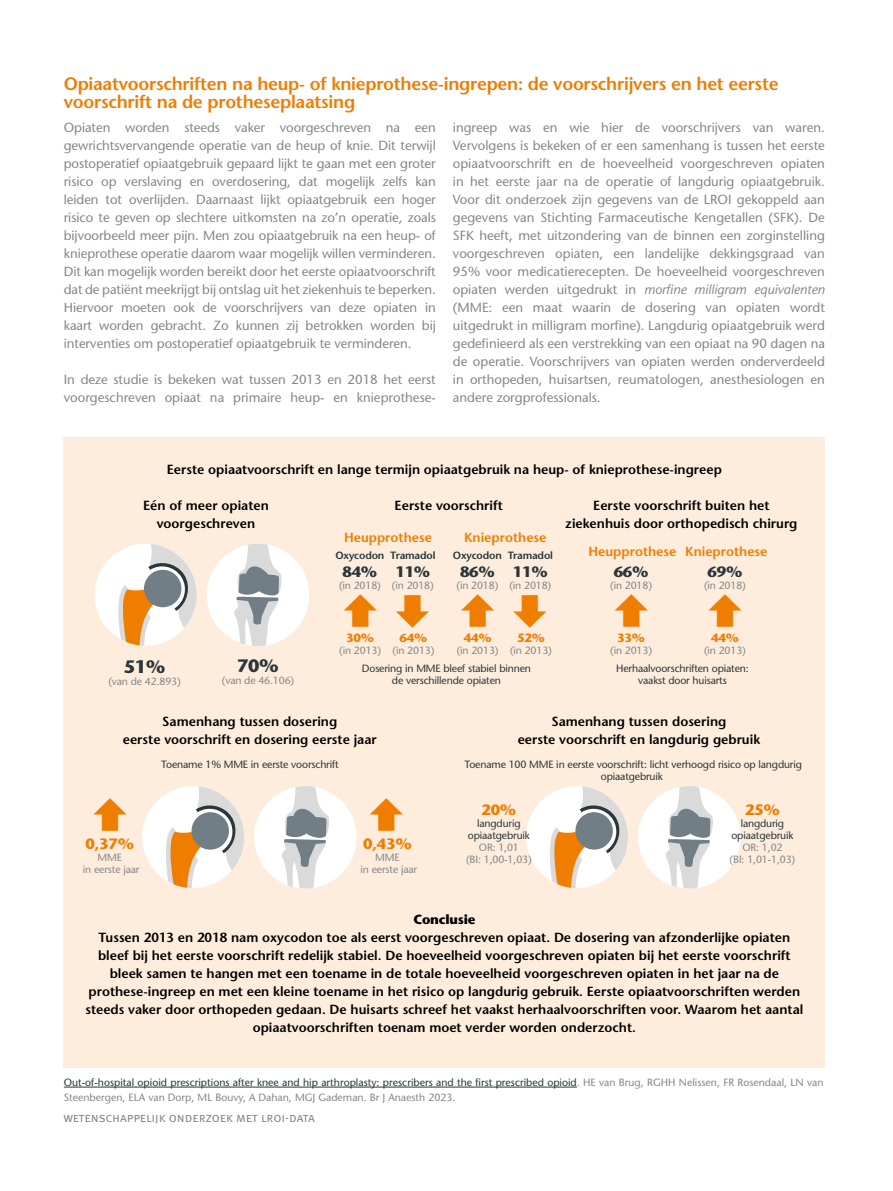
<style>
.page{position:relative;width:893px;height:1191px;background:#fff}
.page>*{position:absolute;margin:0;border:0;box-sizing:border-box;transform-origin:0 0}
.t1{font:600 18px/18px "Stone Sans";letter-spacing:-.015em;color:#ef7d00}
.t2{font:700 18px "Stone Sans";color:#2a363b}
.t3{font:700 15px "Stone Sans";letter-spacing:-.015em;color:#2a363b}
.t4{font:700 15px "Stone Sans";letter-spacing:-.015em;color:#ef7d00}
.t5{font:13.2px/18px "Stone Sans";color:#878787;text-align:justify}
.t6{font:600 13.2px/18px "Stone Sans";color:#000;text-align:center}
.t7{font:600 13.2px "Stone Sans";color:#ef7d00}
.t8{font:13.2px "Meta Normal Caps";color:#878787}
.t9{font:700 13.2px "Stone Sans";letter-spacing:-.015em;color:#000}
.t10{font:700 12px "Stone Sans";letter-spacing:-.015em;color:#ef7d00}
.t11{font:10.5px/12px "Stone Sans";color:#878787;text-align:center}
.t12{font:10.5px/12px "Stone Sans";letter-spacing:-.015em;color:#2a363b;text-align:center}
.t13{font:600 10.5px "Stone Sans";letter-spacing:-.015em;color:#2a363b}
.s1{font-style:italic}
.s2{color:#2a363b}
</style>
<div class="page">
<hr style="left:64px;top:1086px;width:513px;height:1px;background:#2a363b">
<div style="left:64px;top:438px;width:761px;height:630px;background:#feeddd"></div>
<div style="left:207px;top:543px;width:102px;height:103px;background:#fff;border-radius:50%"></div>
<svg style="left:234px;top:543px;width:48px;height:103px"></svg>
<div style="left:254px;top:786px;width:103px;height:102px;background:#fff;border-radius:50%"></div>
<svg style="left:282px;top:786px;width:47px;height:102px"></svg>
<div style="left:638px;top:786px;width:102px;height:102px;background:#fff;border-radius:50%"></div>
<svg style="left:665px;top:786px;width:48px;height:102px"></svg>
<div style="left:95px;top:543px;width:102px;height:103px;background:#fff;border-radius:50%"></div>
<svg style="left:108px;top:543px;width:89px;height:103px"></svg>
<div style="left:144px;top:570px;width:37px;height:37px;background:#717e86;border-radius:50%"></div>
<div style="left:142px;top:786px;width:102px;height:102px;background:#fff;border-radius:50%"></div>
<svg style="left:155px;top:786px;width:89px;height:102px"></svg>
<div style="left:192px;top:812px;width:37px;height:37px;background:#717e86;border-radius:50%"></div>
<div style="left:526px;top:786px;width:102px;height:102px;background:#fff;border-radius:50%"></div>
<svg style="left:539px;top:786px;width:89px;height:102px"></svg>
<div style="left:575px;top:812px;width:38px;height:37px;background:#717e86;border-radius:50%"></div>
<h1 class="t1" style="left:64px;top:74px;width:716px">Opiaatvoorschriften na heup- of knieprothese-ingrepen: de voorschrijvers en het eerste voorschrift na de protheseplaatsing</h1>
<p class="t5" style="left:64px;top:118px;width:374px">Opiaten worden steeds vaker voorgeschreven na een gewrichtsvervangende operatie van de heup of knie. Dit terwijl postoperatief opiaatgebruik gepaard lijkt te gaan met een groter risico op verslaving en overdosering, dat mogelijk zelfs kan leiden tot overlijden. Daarnaast lijkt opiaatgebruik een hoger risico te geven op slechtere uitkomsten na zo’n operatie, zoals bijvoorbeeld meer pijn. Men zou opiaatgebruik na een heup- of knieprothese operatie daarom waar mogelijk willen verminderen.<br>Dit kan mogelijk worden bereikt door het eerste opiaatvoorschrift dat de patiënt meekrijgt bij ontslag uit het ziekenhuis te beperken.<br>Hiervoor moeten ook de voorschrijvers van deze opiaten in kaart worden gebracht. Zo kunnen zij betrokken worden bij interventies om postoperatief opiaatgebruik te verminderen.</p>
<p class="t5" style="left:64px;top:370px;width:374px">In deze studie is bekeken wat tussen 2013 en 2018 het eerst voorgeschreven opiaat na primaire heup- en knieprothese-</p>
<p class="t5" style="left:453px;top:118px;width:374px">ingreep was en wie hier de voorschrijvers van waren.<br>Vervolgens is bekeken of er een samenhang is tussen het eerste opiaatvoorschrift en de hoeveelheid voorgeschreven opiaten in het eerste jaar na de operatie of langdurig opiaatgebruik.<br>Voor dit onderzoek zijn gegevens van de LROI gekoppeld aan gegevens van Stichting Farmaceutische Kengetallen (SFK). De SFK heeft, met uitzondering van de binnen een zorginstelling voorgeschreven opiaten, een landelijke dekkingsgraad van 95% voor medicatierecepten. De hoeveelheid voorgeschreven opiaten werden uitgedrukt in <span class="s1">morfine milligram equivalenten </span>(MME: een maat waarin de dosering van opiaten wordt uitgedrukt in milligram morfine). Langdurig opiaatgebruik werd gedefinieerd als een verstrekking van een opiaat na 90 dagen na de operatie. Voorschrijvers van opiaten werden onderverdeeld in orthopeden, huisartsen, reumatologen, anesthesiologen en andere zorgprofessionals.</p>
<p class="t6" style="left:167px;top:460px;width:557px">Eerste opiaatvoorschrift en lange termijn opiaatgebruik na heup- of knieprothese-ingreep</p>
<p class="t6" style="left:143px;top:496px;width:127px">Eén of meer opiaten voorgeschreven</p>
<p class="t6" style="left:395px;top:496px;width:110px">Eerste voorschrift</p>
<p class="t6" style="left:565px;top:496px;width:234px">Eerste voorschrift buiten het ziekenhuis door orthopedisch chirurg</p>
<p class="t7" style="left:588px;top:543px;width:89px">Heupprothese</p>
<p class="t7" style="left:344px;top:529px;width:89px">Heupprothese</p>
<p class="t7" style="left:464px;top:529px;width:84px">Knieprothese</p>
<p class="t7" style="left:685px;top:543px;width:84px">Knieprothese</p>
<p class="t13" style="left:335px;top:549px;width:50px">Oxycodon</p>
<p class="t3" style="left:343px;top:562px;width:36px">84%</p>
<p class="t11" style="left:339px;top:579px;width:43px">(in 2018)</p>
<p class="t13" style="left:390px;top:549px;width:47px">Tramadol</p>
<p class="t3" style="left:395px;top:562px;width:36px">11%</p>
<p class="t11" style="left:392px;top:579px;width:43px">(in 2018)</p>
<p class="t13" style="left:453px;top:549px;width:50px">Oxycodon</p>
<p class="t3" style="left:460px;top:562px;width:36px">86%</p>
<p class="t11" style="left:456px;top:579px;width:43px">(in 2018)</p>
<p class="t13" style="left:508px;top:549px;width:47px">Tramadol</p>
<p class="t3" style="left:513px;top:562px;width:36px">11%</p>
<p class="t11" style="left:509px;top:579px;width:43px">(in 2018)</p>
<p class="t3" style="left:614px;top:562px;width:36px">66%</p>
<p class="t11" style="left:610px;top:579px;width:43px">(in 2018)</p>
<p class="t3" style="left:707px;top:562px;width:36px">69%</p>
<p class="t11" style="left:704px;top:579px;width:43px">(in 2018)</p>
<p class="t10" style="left:346px;top:630px;width:29px">30%</p>
<p class="t11" style="left:339px;top:644px;width:43px">(in 2013)</p>
<p class="t10" style="left:400px;top:630px;width:29px">64%</p>
<p class="t11" style="left:393px;top:644px;width:43px">(in 2013)</p>
<p class="t10" style="left:464px;top:630px;width:29px">44%</p>
<p class="t11" style="left:457px;top:644px;width:43px">(in 2013)</p>
<p class="t10" style="left:517px;top:630px;width:29px">52%</p>
<p class="t11" style="left:510px;top:644px;width:43px">(in 2013)</p>
<p class="t10" style="left:617px;top:630px;width:29px">33%</p>
<p class="t11" style="left:610px;top:644px;width:43px">(in 2013)</p>
<p class="t10" style="left:711px;top:630px;width:29px">44%</p>
<p class="t11" style="left:704px;top:644px;width:43px">(in 2013)</p>
<h1 class="t2" style="left:237px;top:654px;width:43px">70%</h1>
<p class="t11" style="left:222px;top:674px;width:74px">(van de 46.106)</p>
<p class="t6" style="left:123px;top:712px;width:255px">Samenhang tussen dosering<br>eerste voorschrift en dosering eerste jaar</p>
<p class="t6" style="left:518px;top:712px;width:244px">Samenhang tussen dosering<br>eerste voorschrift en langdurig gebruik</p>
<h1 class="t2" style="left:124px;top:655px;width:43px">51%</h1>
<p class="t11" style="left:108px;top:675px;width:74px">(van de 42.893)</p>
<p class="t12" style="left:616px;top:662px;width:134px">Herhaalvoorschriften opiaten: vaakst door huisarts</p>
<p class="t12" style="left:362px;top:662px;width:171px">Dosering in MME bleef stabiel binnen de verschillende opiaten</p>
<p class="t4" style="left:86px;top:834px;width:50px">0,37%</p>
<p class="t11" style="left:83px;top:851px;width:58px">MME<br>in eerste jaar</p>
<p class="t12" style="left:161px;top:758px;width:179px">Toename 1% MME in eerste voorschrift</p>
<p class="t12" style="left:464px;top:758px;width:339px">Toename 100 MME in eerste voorschrift: licht verhoogd risico op langdurig opiaatgebruik</p>
<p class="t4" style="left:363px;top:834px;width:50px">0,43%</p>
<p class="t11" style="left:361px;top:851px;width:58px">MME<br>in eerste jaar</p>
<p class="t4" style="left:481px;top:800px;width:36px">20%</p>
<p class="t12" style="left:468px;top:817px;width:63px">langdurig opiaatgebruik</p>
<p class="t11" style="left:466px;top:841px;width:67px">OR: 1,01<br>(BI: 1,00-1,03)</p>
<p class="t4" style="left:745px;top:800px;width:36px">25%</p>
<p class="t12" style="left:731px;top:817px;width:63px">langdurig opiaatgebruik</p>
<p class="t11" style="left:730px;top:841px;width:67px">OR: 1,02<br>(BI: 1,01-1,03)</p>
<p class="t9" style="left:413px;top:911px;width:63px">Conclusie</p>
<p class="t6" style="left:85px;top:928px;width:719px">Tussen 2013 en 2018 nam oxycodon toe als eerst voorgeschreven opiaat. De dosering van afzonderlijke opiaten bleef bij het eerste voorschrift redelijk stabiel. De hoeveelheid voorgeschreven opiaten bij het eerste voorschrift bleek samen te hangen met een toename in de totale hoeveelheid voorgeschreven opiaten in het jaar na de prothese-ingreep en met een kleine toename in het risico op langdurig gebruik. Eerste opiaatvoorschriften werden steeds vaker door orthopeden gedaan. De huisarts schreef het vaakst herhaalvoorschriften voor. Waarom het aantal opiaatvoorschriften toenam moet verder worden onderzocht.</p>
<p class="t11" style="left:64px;top:1074px;width:761px;line-height:15px;text-align:left"><span class="s2">Out-of-hospital opioid prescriptions after knee and hip arthroplasty: prescribers and the first prescribed opioid</span>. HE van Brug, RGHH Nelissen, FR Rosendaal, LN van<br>Steenbergen, ELA van Dorp, ML Bouvy, A Dahan, MGJ Gademan. Br J Anaesth 2023.</p>
<p class="t8" style="left:64px;top:1109px;width:253px">wetenschappelijk onderzoek met lroi-data</p>
</div>
